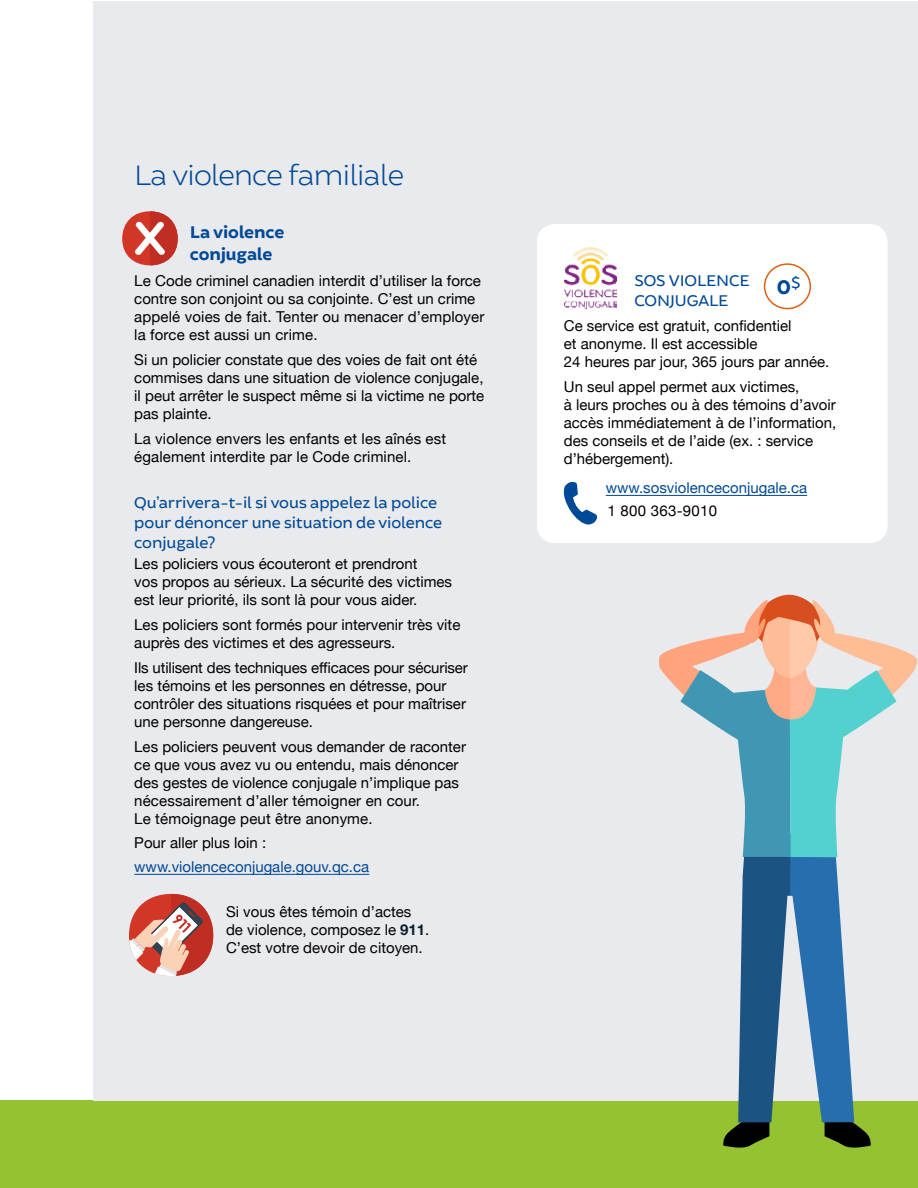
<style>
.page{position:relative;width:918px;height:1188px;background:#fff}
.page>*{position:absolute;margin:0;border:0;box-sizing:border-box;transform-origin:0 0}
.t1{font:300 30px "Brocha";letter-spacing:-.025em;color:#004996}
.t2{font:700 21px "Brocha";color:#004996}
.t3{font:700 18px/21.6px "Brocha";letter-spacing:-.005em;color:#004996}
.t4{font:16.5px/19.8px "Brocha";letter-spacing:-.01em;color:#004996}
.t5{font:15px/18px "Helvetica Neue";color:#000}
.t6{font:15px "Helvetica Neue";color:#004996}
.t7{font:15px "Helvetica Neue";letter-spacing:.02em;color:#000}
.s1{font-weight:700;color:#08202d}
</style>
<div class="page">
<div style="left:0;top:1100px;width:918px;height:88px;background:#95c230"></div>
<div style="left:94px;top:1px;width:824px;height:1099px;background:#e9eaed"></div>
<svg style="left:537px;top:224px;width:351px;height:371px"></svg>
<hr style="left:134px;top:874px;width:235px;height:1px;background:#004996">
<svg style="left:129px;top:894px;width:84px;height:82px"></svg>
<div style="left:765px;top:264px;width:45px;height:45px;background:#fff;border-radius:50%"></div>
<div style="left:764px;top:263px;width:47px;height:46px;border:2px solid #db6013;border-radius:50%"></div>
<svg style="left:657px;top:595px;width:261px;height:553px"></svg>
<svg style="left:757px;top:595px;width:32px;height:125px"></svg>
<div style="left:122px;top:211px;width:56px;height:54px;background:#d23627;border-radius:50%"></div>
<svg style="left:135px;top:211px;width:43px;height:54px"></svg>
<h1 class="t1" style="left:134px;top:157px;width:271px">La violence familiale</h1>
<p class="t3" style="left:190px;top:222px;width:96px">La violence conjugale</p>
<p class="t5" style="left:134px;top:272px;width:352px">Le Code criminel canadien interdit d’utiliser la force contre son conjoint ou sa conjointe. C’est un crime appelé voies de fait. Tenter ou menacer d’employer la force est aussi un crime.</p>
<p class="t5" style="left:134px;top:350px;width:352px">Si un policier constate que des voies de fait ont été commises dans une situation de violence conjugale, il peut arrêter le suspect même si la victime ne porte pas plainte.</p>
<p class="t5" style="left:134px;top:429px;width:313px">La violence envers les enfants et les aînés est également interdite par le Code criminel.</p>
<p class="t4" style="left:134px;top:493px;width:309px">Qu’arrivera-t-il si vous appelez la police pour dénoncer une situation de violence conjugale?</p>
<p class="t5" style="left:134px;top:555px;width:319px">Les policiers vous écouteront et prendront<br>vos propos au sérieux. La sécurité des victimes est leur priorité, ils sont là pour vous aider.</p>
<p class="t5" style="left:134px;top:616px;width:328px">Les policiers sont formés pour intervenir très vite auprès des victimes et des agresseurs.</p>
<p class="t5" style="left:134px;top:658px;width:335px">Ils utilisent des techniques efficaces pour sécuriser les témoins et les personnes en détresse, pour contrôler des situations risquées et pour maîtriser une personne dangereuse.</p>
<p class="t5" style="left:134px;top:737px;width:333px">Les policiers peuvent vous demander de raconter ce que vous avez vu ou entendu, mais dénoncer des gestes de violence conjugale n’implique pas nécessairement d’aller témoigner en cour.<br>Le témoignage peut être anonyme.</p>
<p class="t5" style="left:134px;top:834px;width:133px">Pour aller plus loin :</p>
<p class="t6" style="left:134px;top:857px;width:236px">www.violenceconjugale.gouv.qc.ca</p>
<p class="t5" style="left:226px;top:902px;width:205px">Si vous êtes témoin d’actes de violence, composez le <span class="s1">911</span>.<br>C’est votre devoir de citoyen.</p>
<p class="t4" style="left:634px;top:271px;width:117px">SOS VIOLENCE<br>CONJUGALE</p>
<p class="t5" style="left:564px;top:316px;width:267px">Ce service est gratuit, confidentiel<br>et anonyme. Il est accessible<br>24 heures par jour, 365 jours par année.</p>
<p class="t5" style="left:564px;top:377px;width:274px">Un seul appel permet aux victimes,<br>à leurs proches ou à des témoins d’avoir accès immédiatement à de l’information, des conseils et de l’aide (ex. : service d’hébergement).</p>
<p class="t6" style="left:606px;top:479px;width:203px">www.sosviolenceconjugale.ca</p>
<p class="t7" style="left:607px;top:502px;width:111px">1 800 363-9010</p>
<h2 class="t2" style="left:776px;top:274px;width:26px">0<sup>$</sup></h2>
</div>
